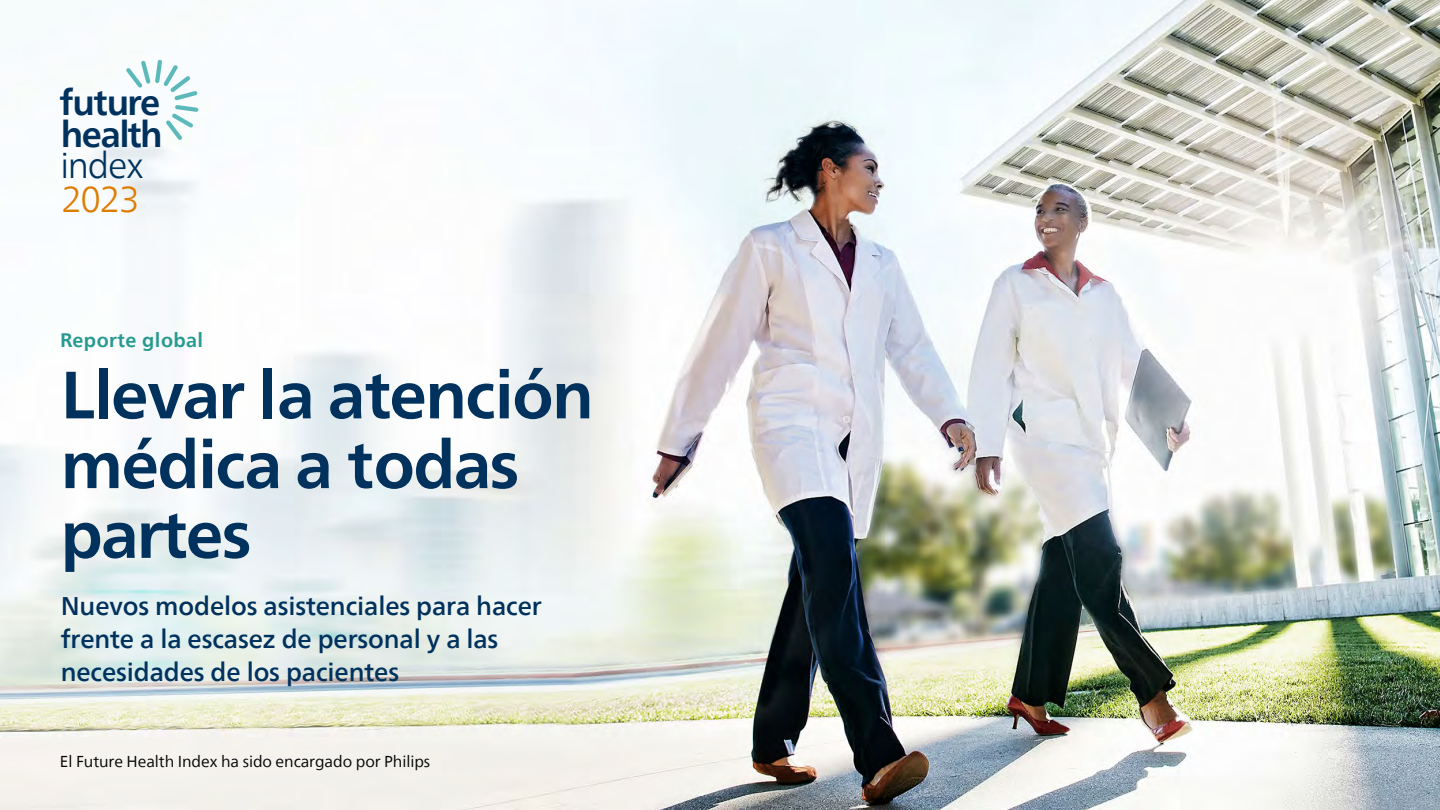
<style>
.page{position:relative;width:1440px;height:810px;background:#fff}
.page>*{position:absolute;margin:0;border:0;box-sizing:border-box;transform-origin:0 0}
.t1{font:700 66.75px/69.8px "Neue Frutiger World";letter-spacing:-.025em;color:#00325d}
.t2{font:700 35.78px/31.7px "Neue Frutiger World";letter-spacing:-.035em;color:#00325d}
.t3{font:300 35.78px "Neue Frutiger World";letter-spacing:-.035em;color:#00325d}
.t4{font:300 35.78px "Neue Frutiger World";color:#de7c00}
.t5{font:500 25.5px/33px "Neue Frutiger World";letter-spacing:-.005em;color:#00325d}
.t6{font:700 19.5px "Neue Frutiger World";letter-spacing:.025em;color:#269a91}
.t7{font:15.75px "Neue Frutiger World";letter-spacing:-.005em;color:#050505}
</style>
<div class="page">
<img style="left:0;top:0;width:1440px;height:810px">
<svg style="left:126px;top:60px;width:73px;height:80px"></svg>
<h2 class="t2" style="left:59px;top:86px;width:105px">future health</h2>
<h2 class="t3" style="left:61px;top:138px;width:85px">index</h2>
<h2 class="t4" style="left:61px;top:171px;width:80px">2023</h2>
<p class="t6" style="left:60px;top:323px;width:145px">Reporte global</p>
<h1 class="t1" style="left:61px;top:359px;width:535px">Llevar la atención médica a todas partes</h1>
<p class="t5" style="left:61px;top:590px;width:483px">Nuevos modelos asistenciales para hacer frente a la escasez de personal y a las necesidades de los pacientes</p>
<p class="t7" style="left:60px;top:750px;width:372px">El Future Health Index ha sido encargado por Philips</p>
</div>
